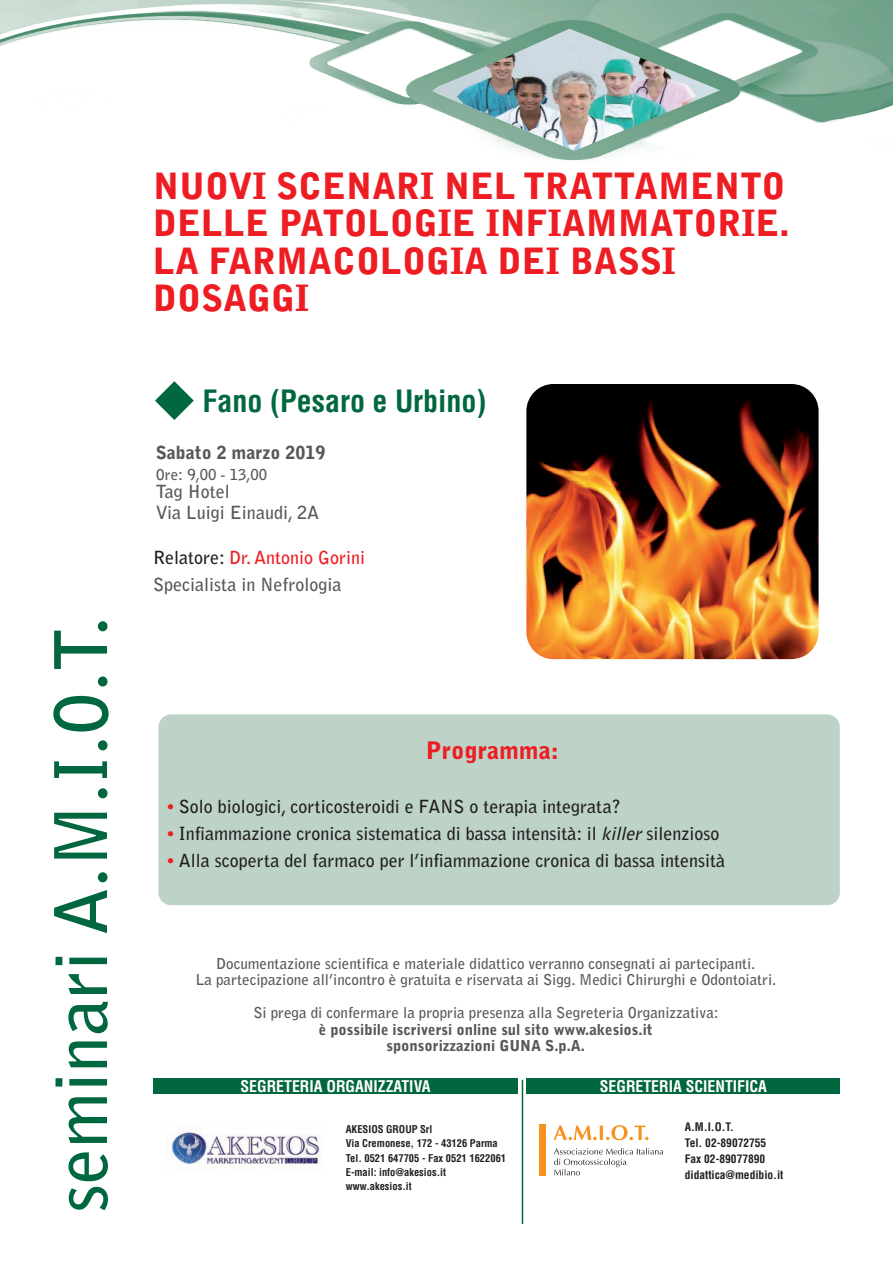
<style>
.page{position:relative;width:893px;height:1263px;background:#fff}
.page>*{position:absolute;margin:0;border:0;box-sizing:border-box;transform-origin:0 0}
.t1{font:700 72px "Bell Gothic";color:#00673e}
.t2{font:900 36px/37.5px "Bell Gothic";color:#ee1d23}
.t3{font:700 condensed 30px "Helvetica";color:#00673e}
.t4{font:900 24px "Bell Gothic";color:#ee1d23}
.t5{font:700 18px "Bell Gothic";color:#231f20}
.t6{font:700 18px/21px "Bell Gothic";color:#57585a}
.t7{font:900 18px "Bell Gothic";color:#57585a}
.t8{font:700 condensed 15.75px "Helvetica";color:#fff}
.t9{font:700 15px/16.5px "Bell Gothic";color:#57585a;text-align:center}
.t10{font:900 15px/16.5px "Bell Gothic";color:#57585a;text-align:center}
.t11{font:700 condensed 11.4px/15.8px "Helvetica";color:#231f20}
.t12{font:700 condensed 10.5px/14.4px "Helvetica";color:#231f20}
.s1{color:#231f20}
.s2{color:#ee1d23}
.s3{font-style:italic}
</style>
<div class="page">
<div style="left:158px;top:714px;width:682px;height:191px;background:#bdd3c8"></div>
<img style="left:0;top:0;width:893px;height:161px">
<img style="left:432px;top:29px;width:288px;height:122px">
<img style="left:171px;top:1130px;width:152px;height:39px">
<div style="left:153px;top:1079px;width:364px;height:15px;background:#00673e"></div>
<hr style="left:522px;top:1080px;width:1px;height:144px;background:#00673e">
<div style="left:527px;top:1079px;width:313px;height:15px;background:#00673e"></div>
<div style="left:539px;top:1124px;width:7px;height:51px;background:#f7931d"></div>
<svg style="left:554px;top:1125px;width:95px;height:15px"></svg>
<svg style="left:554px;top:1148px;width:109px;height:27px"></svg>
<img style="left:526px;top:384px;width:293px;height:275px;border-radius:27px">
<h1 class="t1" style="left:54px;top:1212px;width:597px;rotate:-90deg">seminari A.M.I.O.T.</h1>
<h2 class="t2" style="left:153px;top:170px;width:638px">NUOVI SCENARI NEL TRATTAMENTO<br>DELLE PATOLOGIE INFIAMMATORIE.<br>LA FARMACOLOGIA DEI BASSI<br>DOSAGGI</h2>
<h3 class="t3" style="left:153px;top:389px;width:335px">◆ Fano (Pesaro e Urbino)</h3>
<p class="t7" style="left:156px;top:445px;width:171px">Sabato 2 marzo 2019</p>
<p class="t9" style="left:156px;top:467px;width:113px">Ore: 9,00 - 13,00</p>
<p class="t6" style="left:156px;top:482px;width:165px">Tag Hotel<br>Via Luigi Einaudi, 2A</p>
<p class="t6" style="left:153px;top:546px;width:214px;line-height:26.5px"><span class="s1">Relatore:</span> <span class="s2">Dr. Antonio Gorini<br></span>Specialista in Nefrologia</p>
<h3 class="t4" style="left:426px;top:742px;width:135px">Programma:</h3>
<p class="t5" style="left:166px;top:799px;width:456px"><span class="s2">•</span> Solo biologici, corticosteroidi e FANS o terapia integrata?</p>
<p class="t5" style="left:166px;top:826px;width:555px"><span class="s2">•</span> Infiammazione cronica sistematica di bassa intensità: il <span class="s3">killer</span>silenzioso</p>
<p class="t5" style="left:166px;top:853px;width:561px"><span class="s2">•</span> Alla scoperta del farmaco per l’infiammazione cronica di bassa intensità</p>
<p class="t9" style="left:195px;top:956px;width:582px">Documentazione scientifica e materiale didattico verranno consegnati ai partecipanti.<br>La partecipazione all’incontro è gratuita e riservata ai Sigg. Medici Chirurghi e Odontoiatri.</p>
<p class="t9" style="left:253px;top:1006px;width:467px">Si prega di confermare la propria presenza alla Segreteria Organizzativa:</p>
<p class="t10" style="left:319px;top:1022px;width:335px">è possibile iscriversi online sul sito www.akesios.it sponsorizzazioni GUNA S.p.A.</p>
<p class="t8" style="left:241px;top:1080px;width:192px">SEGRETERIA ORGANIZZATIVA</p>
<p class="t12" style="left:346px;top:1122px;width:162px">AKESIOS GROUP Srl<br>Via Cremonese, 172 - 43126 Parma<br>Tel. 0521 647705 - Fax 0521 1622061<br>E-mail: info@akesios.it www.akesios.it</p>
<p class="t8" style="left:600px;top:1080px;width:169px">SEGRETERIA SCIENTIFICA</p>
<p class="t11" style="left:685px;top:1120px;width:100px">A.M.I.O.T.<br>Tel. 02-89072755<br>Fax 02-89077890 didattica@medibio.it</p>
</div>
